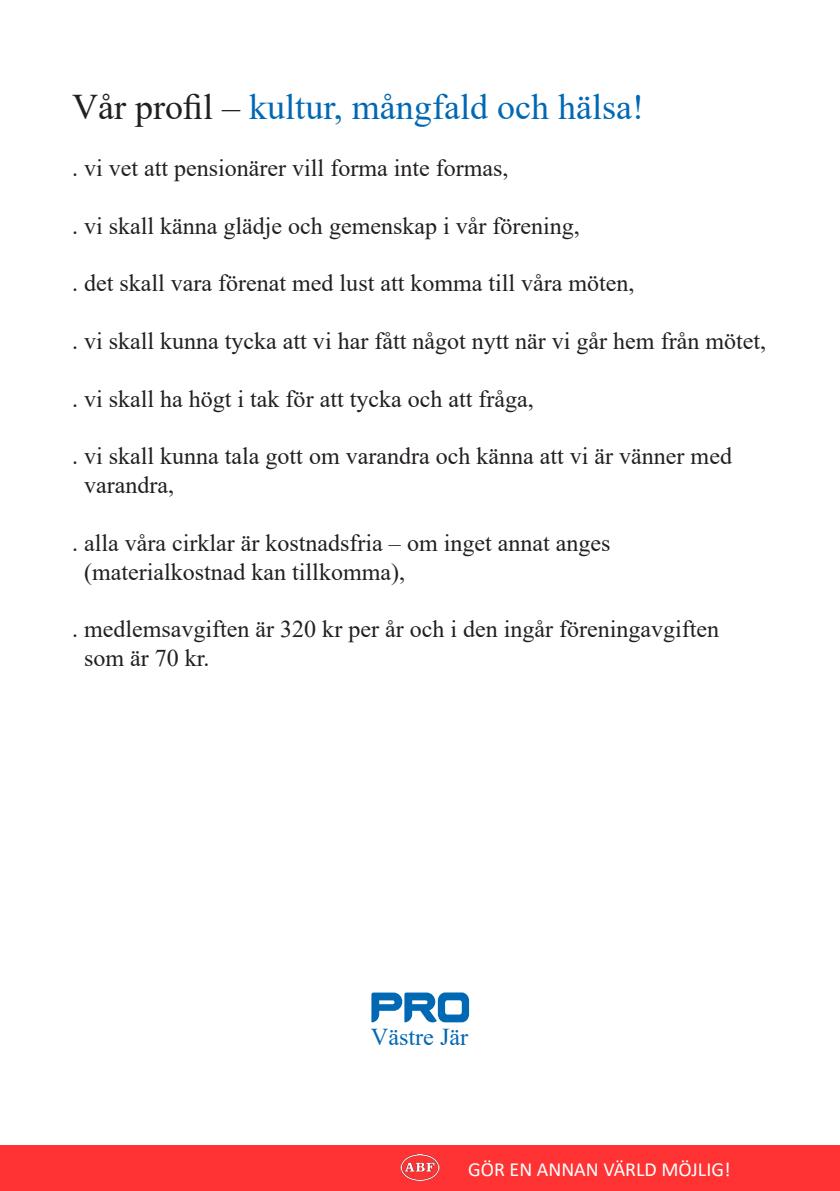
<style>
.page{position:relative;width:840px;height:1191px;background:#fff}
.page>*{position:absolute;margin:0;border:0;box-sizing:border-box;transform-origin:0 0}
.t1{font:36px "Times New Roman";color:#0168b3}
.t2{font:24.2px "Times New Roman";color:#0168b3}
.t3{font:24px "Times New Roman";color:#231f20}
.t4{font:20px "Calibri";color:#fff}
.s1{color:#231f20}
</style>
<div class="page">
<svg style="left:371px;top:992px;width:98px;height:30px"></svg>
<div style="left:0;top:1145px;width:839px;height:46px;background:#f33"></div>
<img style="left:400px;top:1154px;width:40px;height:28px">
<p class="t1" style="left:72px;top:81px;width:573px"><span class="s1">Vår profil –</span> kultur, mångfald och hälsa!</p>
<p class="t3" style="left:72px;top:151px;width:437px">. vi vet att pensionärer vill forma inte formas,</p>
<p class="t3" style="left:72px;top:209px;width:509px">. vi skall känna glädje och gemenskap i vår förening,</p>
<p class="t3" style="left:72px;top:266px;width:563px">. det skall vara förenat med lust att komma till våra möten,</p>
<p class="t3" style="left:72px;top:324px;width:695px">. vi skall kunna tycka att vi har fått något nytt när vi går hem från mötet,</p>
<p class="t3" style="left:72px;top:382px;width:463px">. vi skall ha högt i tak för att tycka och att fråga,</p>
<p class="t3" style="left:72px;top:439px;width:661px">. vi skall kunna tala gott om varandra och känna att vi är vänner med</p>
<p class="t3" style="left:84px;top:468px;width:91px">varandra,</p>
<p class="t3" style="left:72px;top:526px;width:539px">. alla våra cirklar är kostnadsfria – om inget annat anges</p>
<p class="t3" style="left:84px;top:554px;width:322px">(materialkostnad kan tillkomma),</p>
<p class="t3" style="left:72px;top:612px;width:648px">. medlemsavgiften är 320 kr per år och i den ingår föreningavgiften</p>
<p class="t3" style="left:84px;top:641px;width:127px">som är 70 kr.</p>
<p class="t2" style="left:370px;top:1019px;width:99px">Västre Jär</p>
<p class="t4" style="left:468px;top:1155px;width:263px">GÖR EN ANNAN VÄRLD MÖJLIG!</p>
</div>
